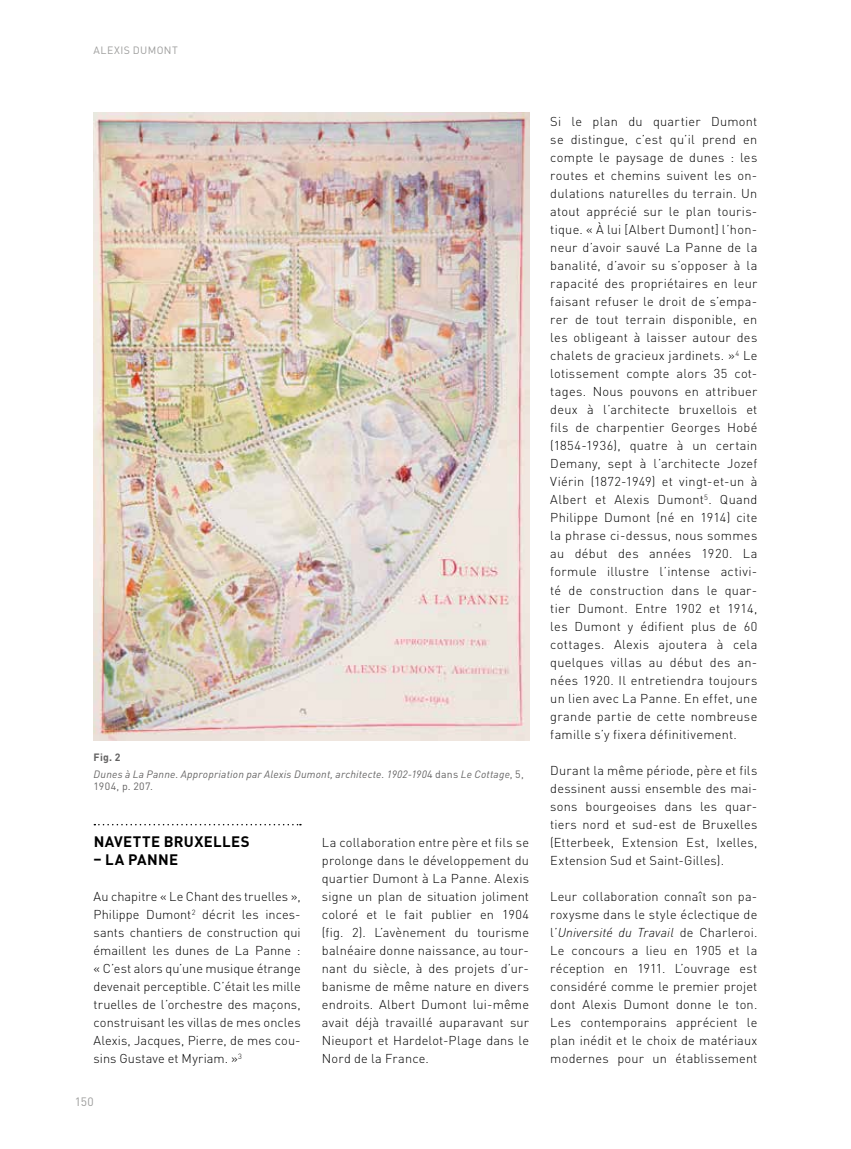
<style>
.page{position:relative;width:851px;height:1149px;background:#fff}
.page>*{position:absolute;margin:0;border:0;box-sizing:border-box;transform-origin:0 0}
.t1{font:700 15px "DINOT";letter-spacing:.02em;color:#000}
.t2{font:300 12.75px/18px "DINOT";letter-spacing:.015em;color:#000;text-align:justify}
.t3{font:12px "DINOT";color:#9d9d9c}
.t4{font:italic 10.5px/16.2px "DINOT";letter-spacing:.02em;color:#646363}
.t5{font:10.5px "DINOT";letter-spacing:.045em;color:#9d9d9c}
.t6{font:10.5px "DINOT";letter-spacing:.035em;color:#646363}
.s1{font-weight:700;font-style:normal}
.s2{font-style:normal}
.s3{font-style:italic}
</style>
<div class="page">
<svg style="left:94px;top:823px;width:207px;height:2px"></svg>
<img style="left:94px;top:113px;width:435px;height:627px">
<p class="t5" style="left:94px;top:44px;width:86px">ALEXIS DUMONT</p>
<p class="t4" style="left:94px;top:749px;width:431px"><span class="s1">Fig. 2<br></span>Dunes à La Panne. Appropriation par Alexis Dumont, architecte. 1902-190<span class="s2">4 DANS</span> Le Cottage<span class="s2">, 5,</span></p>
<p class="t6" style="left:94px;top:779px;width:61px">1904, P. 207.</p>
<p class="t1" style="left:94px;top:831px;width:157px">NAVETTE BRUXELLES</p>
<p class="t1" style="left:94px;top:849px;width:86px">– LA PANNE</p>
<p class="t2" style="left:94px;top:886px;width:208px">Au chapitre « Le Chant des truelles », Philippe Dumont<sup>2</sup> décrit les inces&shy;sants chantiers de construction qui émaillent les dunes de La Panne : « C’est alors qu’une musique étrange devenait perceptible. C’était les mille truelles de l’orchestre des maçons, construisant les villas de mes oncles Alexis, Jacques, Pierre, de mes cou&shy;sins Gustave et Myriam. »<sup>3</sup></p>
<p class="t3" style="left:75px;top:1094px;width:20px">150</p>
<p class="t2" style="left:322px;top:832px;width:208px">La collaboration entre père et fils se prolonge dans le développement du quartier Dumont à La Panne. Alexis signe un plan de situation joliment coloré et le fait publier en 1904 (fig. 2). L’avènement du tourisme balnéaire donne naissance, au tour&shy;nant du siècle, à des projets d’ur&shy;banisme de même nature en divers endroits. Albert Dumont lui-même avait déjà travaillé auparavant sur Nieuport et Hardelot-Plage dans le Nord de la France.</p>
<p class="t2" style="left:550px;top:112px;width:208px">Si le plan du quartier Dumont se distingue, c’est qu’il prend en compte le paysage de dunes : les routes et chemins suivent les on&shy;dulations naturelles du terrain. Un atout apprécié sur le plan touris&shy;tique. « À lui [Albert Dumont] l’hon&shy;neur d’avoir sauvé La Panne de la banalité, d’avoir su s’opposer à la rapacité des propriétaires en leur faisant refuser le droit de s’empa&shy;rer de tout terrain disponible, en les obligeant à laisser autour des chalets de gracieux jardinets. »<sup>4</sup> Le lotissement compte alors 35 cot&shy;tages. Nous pouvons en attribuer deux à l’architecte bruxellois et fils de charpentier Georges Hobé (1854-1936), quatre à un certain Demany, sept à l’architecte Jozef Viérin (1872-1949) et vingt-et-un à Albert et Alexis Dumont<sup>5</sup>. Quand Philippe Dumont (né en 1914) cite la phrase ci-dessus, nous sommes au début des années 1920. La formule illustre l’intense activi&shy;té de construction dans le quar&shy;tier Dumont. Entre 1902 et 1914, les Dumont y édifient plus de 60 cottages. Alexis ajoutera à cela quelques villas au début des an&shy;nées 1920. Il entretiendra toujours un lien avec La Panne. En effet, une grande partie de cette nombreuse famille s’y fixera définitivement.</p>
<p class="t2" style="left:550px;top:760px;width:208px">Durant la même période, père et fils dessinent aussi ensemble des mai&shy;sons bourgeoises dans les quar&shy;tiers nord et sud-est de Bruxelles (Etterbeek, Extension Est, Ixelles, Extension Sud et Saint-Gilles).</p>
<p class="t2" style="left:550px;top:886px;width:208px">Leur collaboration connaît son pa&shy;roxysme dans le style éclectique de l’<span class="s3">Université du Travail</span> de Charleroi.<br>Le concours a lieu en 1905 et la réception en 1911. L’ouvrage est considéré comme le premier projet dont Alexis Dumont donne le ton.<br>Les contemporains apprécient le plan inédit et le choix de matériaux modernes pour un établissement</p>
</div>
